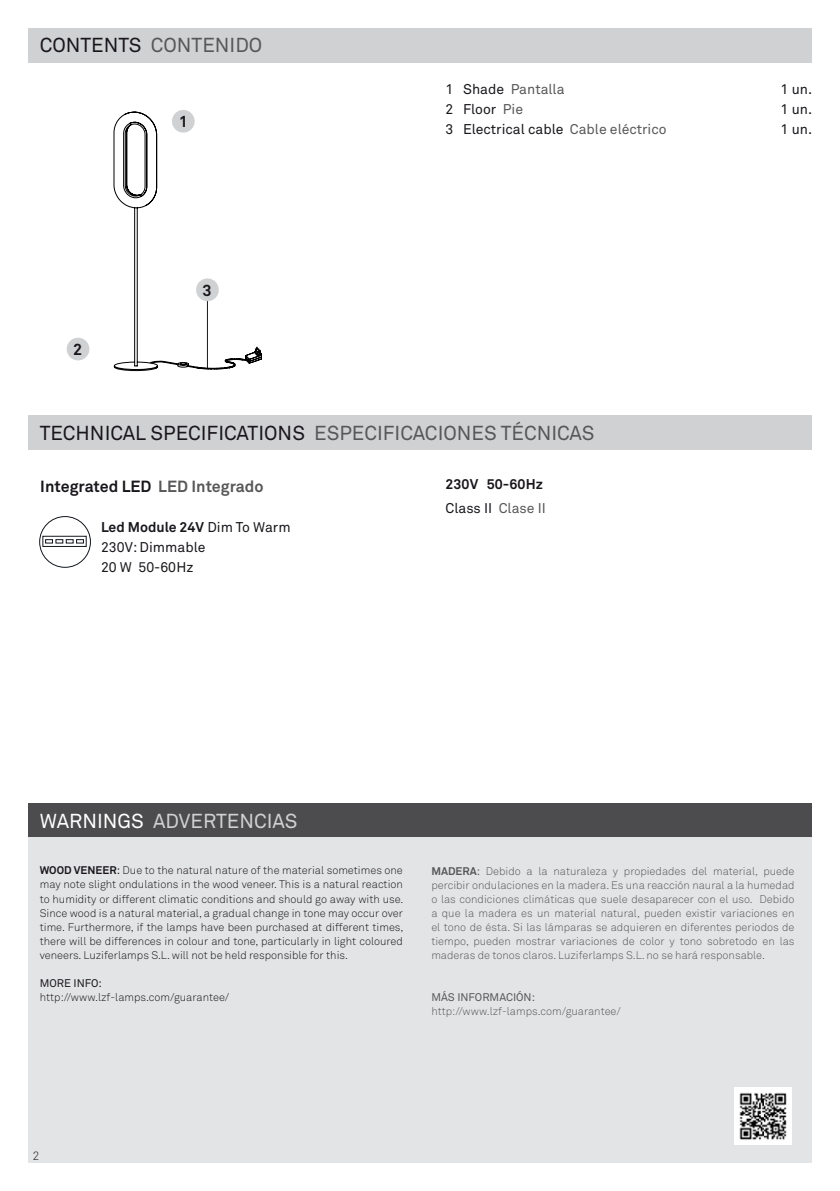
<style>
.page{position:relative;width:840px;height:1191px;background:#fff}
.page>*{position:absolute;margin:0;border:0;box-sizing:border-box;transform-origin:0 0}
.t1{font:20px "Akkurat";color:#58585a}
.t2{font:20px "Akkurat";color:#d0d1d2}
.t3{font:20px "Akkurat Pro";color:#58585a}
.t4{font:700 16px "Akkurat Pro";color:#1a171c}
.t5{font:700 16px "Akkurat";color:#1a171c}
.t6{font:14px/20px "Akkurat";color:#1a171c}
.t7{font:700 14px/24px "Akkurat";color:#1a171c}
.t8{font:700 14px "Akkurat Pro";color:#1a171c}
.t9{font:300 12px "Akkurat Pro";color:#1a171c}
.t10{font:300 11px/14px "Akkurat";color:#1a171c;text-align:justify}
.t11{font:300 11px/14px "Akkurat";color:#58585a;text-align:justify}
.t12{font:11px "Akkurat";color:#58585a}
.t13{font:11px "Akkurat";color:#1a171c}
.s1{color:#1a171c}
.s2{color:#58585a}
.s3{font-weight:400}
.s4{font-weight:400;color:#58585a}
.s5{color:#fff}
.s6{font-weight:700}
</style>
<div class="page">
<div style="left:28px;top:28px;width:783px;height:34px;background:#d0d1d2"></div>
<div style="left:28px;top:416px;width:783px;height:34px;background:#d0d1d2"></div>
<div style="left:28px;top:803px;width:783px;height:34px;background:#4c4c4e"></div>
<div style="left:28px;top:837px;width:783px;height:325px;background:#e3e4e5"></div>
<img style="left:734px;top:1087px;width:56px;height:57px">
<div style="left:40px;top:516px;width:50px;height:51px;border:1px solid #11161d;border-radius:50%"></div>
<svg style="left:43px;top:536px;width:43px;height:11px"></svg>
<div style="left:172px;top:110px;width:22px;height:23px;background:#d0d1d2;border-radius:50%"></div>
<div style="left:67px;top:338px;width:22px;height:22px;background:#d0d1d2;border-radius:50%"></div>
<svg style="left:113px;top:112px;width:149px;height:259px"></svg>
<h1 class="t3" style="left:40px;top:34px;width:224px"><span class="s1">CONTENTS</span> CONTENIDO</h1>
<h2 class="t5" style="left:73px;top:339px;width:11px">2</h2>
<h2 class="t5" style="left:179px;top:112px;width:11px">1</h2>
<h2 class="t5" style="left:202px;top:280px;width:11px">3</h2>
<p class="t6" style="left:445px;top:78px;width:222px">1 Shade <span class="s2">Pantalla<br></span>2 Floor <span class="s2">Pie<br></span>3 Electrical cable <span class="s2">Cable eléctrico</span></p>
<p class="t6" style="left:780px;top:78px;width:33px;text-align:justify">1 un.<br>1 un.<br>1 un.</p>
<h1 class="t1" style="left:40px;top:420px;width:556px"><span class="s1">TECHNICAL SPECIFICATIONS</span> ESPECIFICACIONES TÉCNICAS</h1>
<h2 class="t4" style="left:40px;top:476px;width:225px">Integrated LED <span class="s2">LED Integrado</span></h2>
<p class="t8" style="left:101px;top:518px;width:191px">Led Module 24V <span class="s3">Dim To Warm</span></p>
<p class="t6" style="left:101px;top:537px;width:106px">230V: Dimmable<br>20 W 50-60Hz</p>
<p class="t7" style="left:445px;top:472px;width:102px">230V 50-60Hz<br><span class="s3">Class II</span> <span class="s4">Clase II</span></p>
<h1 class="t2" style="left:40px;top:808px;width:259px"><span class="s5">WARNINGS</span> ADVERTENCIAS</h1>
<p class="t10" style="left:40px;top:863px;width:365px"><span class="s6">WOOD VENEER</span><span class="s3">:</span> Due to the natural nature of the material sometimes one may note slight ondulations in the wood veneer. This is a natural reaction to humidity or different climatic conditions and should go away with use.<br>Since wood is a natural material, a gradual change in tone may occur over time. Furthermore, if the lamps have been purchased at different times, there will be differences in colour and tone, particularly in light coloured veneers. Luziferlamps S.L. will not be held responsible for this.</p>
<p class="t13" style="left:40px;top:975px;width:64px">MORE INFO:</p>
<p class="t10" style="left:40px;top:989px;width:191px">http://www.lzf-lamps.com/guarantee/</p>
<p class="t11" style="left:431px;top:863px;width:364px"><span class="s6">MADERA</span><span class="s3">:</span> Debido a la naturaleza y propiedades del material, puede percibir ondulaciones en la madera. Es una reacción naural a la humedad o las condiciones climáticas que suele desaparecer con el uso. Debido a que la madera es un material natural, pueden existir variaciones en el tono de ésta. Si las lámparas se adquieren en diferentes periodos de tiempo, pueden mostrar variaciones de color y tono sobretodo en las maderas de tonos claros. Luziferlamps S.L. no se hará responsable.</p>
<p class="t12" style="left:431px;top:989px;width:105px">MÁS INFORMACIÓN:</p>
<p class="t11" style="left:431px;top:1003px;width:191px">http://www.lzf-lamps.com/guarantee/</p>
<p class="t9" style="left:33px;top:1148px;width:8px">2</p>
</div>
